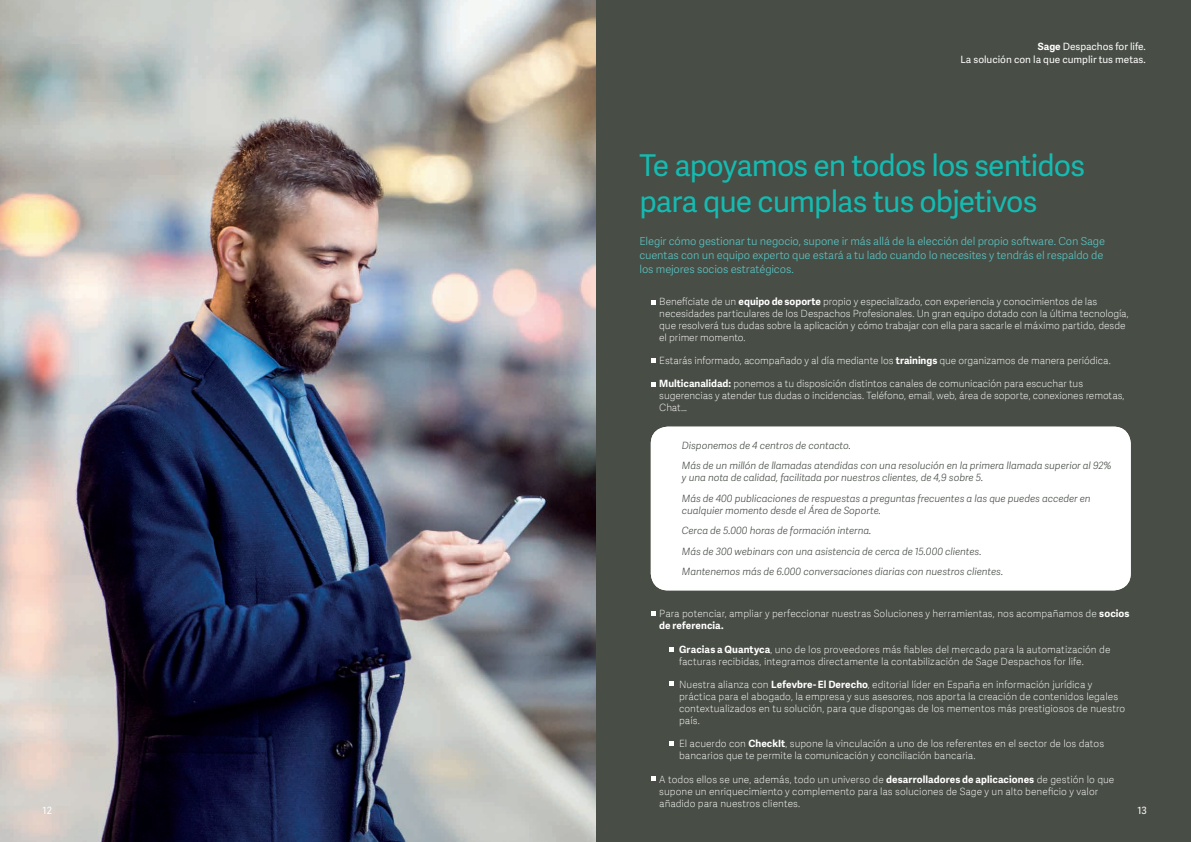
<style>
.page{position:relative;width:1191px;height:842px;background:#fff}
.page>*{position:absolute;margin:0;border:0;box-sizing:border-box;transform-origin:0 0}
.t1{font:30px/36px "Adelle Sans SAGE";letter-spacing:-.03em;color:#15bbb1}
.t2{font:11px/14px "Adelle Sans SAGE Lt";letter-spacing:-.01em;color:#59c4c3}
.t3{font:10px/12px "Adelle Sans SAGE Th";color:#fff}
.t4{font:italic 10px/20.5px "Adelle Sans SAGE Lt";letter-spacing:-.01em;color:#474d46}
.t5{font:10px/13.4px "Adelle Sans SAGE";color:#fff;text-align:right}
.t6{font:700 10px "Adelle Sans SAGE";letter-spacing:.01em;color:#fff}
.s1{font-weight:700}
.s2{font-family:"Adelle Sans SAGE";font-weight:700}
</style>
<div class="page">
<div style="left:595px;top:0;width:596px;height:842px;background:#484d45"></div>
<img style="left:0;top:0;width:595px;height:842px">
<div style="left:651px;top:427px;width:479px;height:163px;background:#fff;border-radius:17px"></div>
<svg style="left:651px;top:382px;width:4px;height:4px"></svg>
<svg style="left:651px;top:611px;width:4px;height:5px"></svg>
<svg style="left:669px;top:647px;width:5px;height:5px"></svg>
<svg style="left:669px;top:741px;width:5px;height:5px"></svg>
<svg style="left:669px;top:681px;width:5px;height:5px"></svg>
<svg style="left:651px;top:776px;width:4px;height:5px"></svg>
<svg style="left:651px;top:358px;width:4px;height:5px"></svg>
<svg style="left:651px;top:300px;width:4px;height:5px"></svg>
<p class="t5" style="left:960px;top:39px;width:187px"><span class="s1">Sage</span> Despachos for life.<br>La solución con la que cumplir tus metas.</p>
<h1 class="t1" style="left:639px;top:146px;width:447px">Te apoyamos en todos los sentidos para que cumplas tus objetivos</h1>
<p class="t2" style="left:639px;top:234px;width:467px">Elegir cómo gestionar tu negocio, supone ir más allá de la elección del propio software. Con Sage cuentas con un equipo experto que estará a tu lado cuando lo necesites y tendrás el respaldo de los mejores socios estratégicos.</p>
<p class="t3" style="left:659px;top:295px;width:471px">Benefíciate de un <span class="s2">equipo de soporte</span> propio y especializado, con experiencia y conocimientos de las necesidades particulares de los Despachos Profesionales. Un gran equipo dotado con la última tecnología, que resolverá tus dudas sobre la aplicación y cómo trabajar con ella para sacarle el máximo partido, desde el primer momento.</p>
<p class="t3" style="left:659px;top:354px;width:453px">Estarás informado, acompañado y al día mediante los <span class="s2">trainings</span> que organizamos de manera periódica.</p>
<p class="t3" style="left:659px;top:377px;width:467px"><span class="s2">Multicanalidad:</span> ponemos a tu disposición distintos canales de comunicación para escuchar tus sugerencias y atender tus dudas o incidencias. Teléfono, email, web, área de soporte, conexiones remotas,<br>Chat…</p>
<p class="t4" style="left:682px;top:435px;width:431px">Disponemos de 4 centros de contacto.<br>Más de un millón de llamadas atendidas con una resolución en la primera llamada superior al 92%</p>
<p class="t4" style="left:682px;top:467px;width:410px">y una nota de calidad, facilitada por nuestros clientes, de 4,9 sobre 5.<br>Más de 400 publicaciones de respuestas a preguntas frecuentes a las que puedes acceder en</p>
<p class="t4" style="left:682px;top:500px;width:323px">cualquier momento desde el Área de Soporte.<br>Cerca de 5.000 horas de formación interna.<br>Más de 300 webinars con una asistencia de cerca de 15.000 clientes.<br>Mantenemos más de 6.000 conversaciones diarias con nuestros clientes.</p>
<p class="t3" style="left:659px;top:607px;width:472px">Para potenciar, ampliar y perfeccionar nuestras Soluciones y herramientas, nos acompañamos de <span class="s2">socios</span></p>
<p class="t6" style="left:659px;top:618px;width:66px">de referencia.</p>
<p class="t3" style="left:679px;top:643px;width:433px"><span class="s2">Gracias a Quantyca</span>, uno de los proveedores más fiables del mercado para la automatización de facturas recibidas, integramos directamente la contabilización de Sage Despachos for life.</p>
<p class="t3" style="left:679px;top:678px;width:447px">Nuestra alianza con <span class="s2">Lefevbre- El Derecho</span>, editorial líder en España en información jurídica y práctica para el abogado, la empresa y sus asesores, nos aporta la creación de contenidos legales contextualizados en tu solución, para que dispongas de los mementos más prestigiosos de nuestro país.</p>
<p class="t3" style="left:679px;top:737px;width:426px">El acuerdo con <span class="s2">CheckIt</span>, supone la vinculación a uno de los referentes en el sector de los datos bancarios que te permite la comunicación y conciliación bancaria.</p>
<p class="t3" style="left:659px;top:773px;width:456px">A todos ellos se une, además, todo un universo de <span class="s2">desarrolladores de aplicaciones</span> de gestión lo que supone un enriquecimiento y complemento para las soluciones de Sage y un alto beneficio y valor añadido para nuestros clientes.</p>
<p class="t5" style="left:43px;top:803px;width:11px">12</p>
<p class="t5" style="left:1137px;top:803px;width:11px">13</p>
</div>
